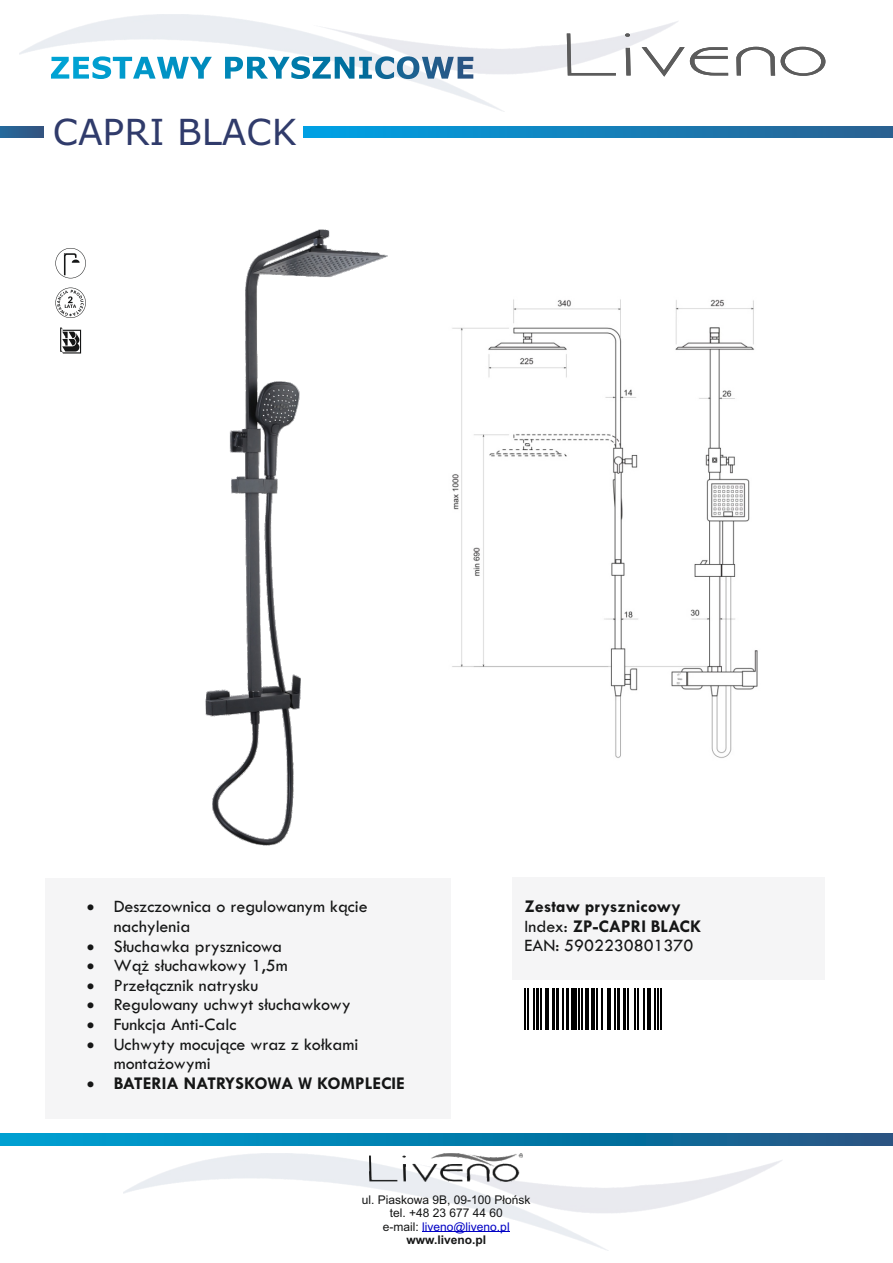
<style>
.page{position:relative;width:893px;height:1263px;background:#fff}
.page>*{position:absolute;margin:0;border:0;box-sizing:border-box;transform-origin:0 0}
.t1{font:36px "Verdana";color:#303b6b}
.t2{font:18px/19.6px "Tw Cen";color:#151616}
.t3{font:700 18px "Tw Cen";color:#151616}
.t4{font:12px/13.4px "Arial";color:#151616;text-align:center}
.t5{font:12px/13.4px "Arial";color:#0000c4;text-align:center}
.s1{font-weight:400}
.s2{color:#151616}
.s3{font-weight:700;color:#151616}
</style>
<div class="page">
<svg style="left:303px;top:127px;width:590px;height:11px;background:#1481bb"></svg>
<svg style="left:0;top:127px;width:44px;height:11px"></svg>
<img style="left:124px;top:1153px;width:658px;height:97px">
<hr style="left:422px;top:1232px;width:88px;height:1px;background:#0000c4">
<img style="left:370px;top:1154px;width:153px;height:27px">
<svg style="left:567px;top:33px;width:258px;height:44px"></svg>
<svg style="left:0;top:1134px;width:893px;height:11px;background:#077cab"></svg>
<svg style="left:50px;top:55px;width:424px;height:24px"></svg>
<div style="left:45px;top:878px;width:406px;height:240px;background:#f5f5f6"></div>
<div style="left:512px;top:878px;width:312px;height:102px;background:#f5f5f6"></div>
<svg style="left:524px;top:988px;width:138px;height:42px"></svg>
<hr style="left:525px;top:988px;width:1px;height:42px;background:#000">
<hr style="left:528px;top:988px;width:1px;height:42px;background:#000">
<hr style="left:533px;top:988px;width:2px;height:42px;background:#000">
<hr style="left:536px;top:988px;width:3px;height:42px;background:#000">
<hr style="left:541px;top:988px;width:1px;height:42px;background:#000">
<hr style="left:545px;top:988px;width:4px;height:42px;background:#000">
<hr style="left:552px;top:988px;width:3px;height:42px;background:#000">
<hr style="left:557px;top:988px;width:2px;height:42px;background:#000">
<hr style="left:562px;top:988px;width:1px;height:42px;background:#000">
<hr style="left:567px;top:988px;width:2px;height:42px;background:#000">
<div style="left:571px;top:988px;width:5px;height:42px;background:#000"></div>
<hr style="left:578px;top:988px;width:1px;height:42px;background:#000">
<hr style="left:581px;top:988px;width:1px;height:42px;background:#000">
<hr style="left:585px;top:988px;width:4px;height:42px;background:#000">
<hr style="left:591px;top:988px;width:1px;height:42px;background:#000">
<hr style="left:594px;top:988px;width:1px;height:42px;background:#000">
<hr style="left:597px;top:988px;width:1px;height:42px;background:#000">
<hr style="left:601px;top:988px;width:1px;height:42px;background:#000">
<hr style="left:607px;top:988px;width:4px;height:42px;background:#000">
<hr style="left:614px;top:988px;width:1px;height:42px;background:#000">
<hr style="left:617px;top:988px;width:2px;height:42px;background:#000">
<hr style="left:623px;top:988px;width:2px;height:42px;background:#000">
<hr style="left:627px;top:988px;width:1px;height:42px;background:#000">
<hr style="left:634px;top:988px;width:1px;height:42px;background:#000">
<hr style="left:637px;top:988px;width:1px;height:42px;background:#000">
<hr style="left:643px;top:988px;width:1px;height:42px;background:#000">
<hr style="left:647px;top:988px;width:4px;height:42px;background:#000">
<hr style="left:654px;top:988px;width:1px;height:42px;background:#000">
<hr style="left:657px;top:988px;width:1px;height:42px;background:#000">
<hr style="left:660px;top:988px;width:1px;height:42px;background:#000">
<svg style="left:60px;top:327px;width:21px;height:26px"></svg>
<svg style="left:55px;top:288px;width:31px;height:30px"></svg>
<svg style="left:55px;top:248px;width:31px;height:30px"></svg>
<img style="left:205px;top:229px;width:183px;height:617px">
<img style="left:452px;top:299px;width:306px;height:459px">
<h1 class="t1" style="left:53px;top:117px;width:245px">CAPRI BLACK</h1>
<p class="t2" style="left:114px;top:898px;width:256px;text-indent:-27px">• Deszczownica o regulowanym kącie nachylenia</p>
<p class="t2" style="left:87px;top:937px;width:197px">• Słuchawka prysznicowa</p>
<p class="t2" style="left:87px;top:957px;width:203px">• Wąż słuchawkowy 1,5m</p>
<p class="t2" style="left:87px;top:976px;width:173px">• Przełącznik natrysku</p>
<p class="t2" style="left:87px;top:996px;width:265px">• Regulowany uchwyt słuchawkowy</p>
<p class="t2" style="left:87px;top:1015px;width:151px">• Funkcja Anti-Calc</p>
<p class="t2" style="left:114px;top:1035px;width:246px;text-indent:-27px">• Uchwyty mocujące wraz z kołkami montażowymi</p>
<p class="t3" style="left:87px;top:1076px;width:320px">• BATERIA NATRYSKOWA W KOMPLECIE</p>
<p class="t3" style="left:525px;top:900px;width:158px">Zestaw prysznicowy</p>
<p class="t2" style="left:525px;top:937px;width:170px">EAN: 5902230801370</p>
<p class="t3" style="left:525px;top:919px;width:178px"><span class="s1">Index:</span> ZP-CAPRI BLACK</p>
<p class="t4" style="left:362px;top:1194px;width:170px">ul. Piaskowa 9B, 09-100 Płońsk tel. +48 23 677 44 60</p>
<p class="t5" style="left:383px;top:1221px;width:128px"><span class="s2">e-mail:</span> liveno@liveno.pl <span class="s3">www.liveno.pl</span></p>
</div>
